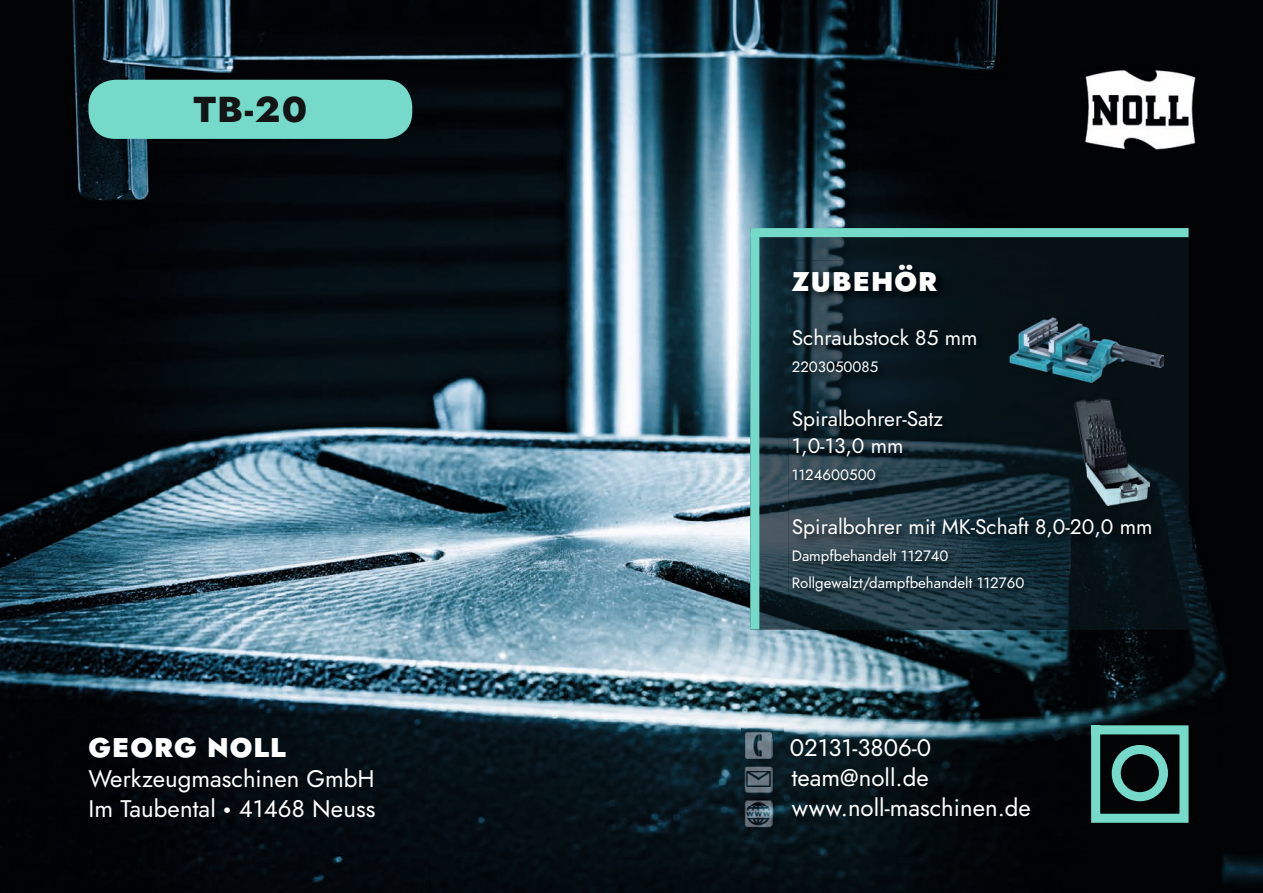
<style>
.page{position:relative;width:1263px;height:893px;background:#fff}
.page>*{position:absolute;margin:0;border:0;box-sizing:border-box;transform-origin:0 0}
.t1{font:800 36px "Jost";color:#131413;scale:1.04 1}
.t2{font:900 27px "Jost";letter-spacing:.04em;color:#fff}
.t3{font:24px/30px "Jost";color:#fff}
.t4{font:21px/27px "Jost";color:#fff}
.t5{font:15px/27px "Jost";color:#fff}
.s1{font-weight:900}
</style>
<div class="page">
<img style="left:0;top:0;width:1263px;height:893px">
<img style="left:1081px;top:66px;width:117px;height:86px">
<div style="left:88px;top:80px;width:324px;height:59px;background:#75daca;border-radius:27px"></div>
<img style="left:741px;top:728px;width:43px;height:111px">
<img style="left:772px;top:739px;width:12px;height:17px">
<img style="left:745px;top:731px;width:27px;height:28px">
<img style="left:768px;top:739px;width:4px;height:17px">
<img style="left:741px;top:771px;width:43px;height:15px">
<img style="left:741px;top:762px;width:43px;height:5px">
<img style="left:741px;top:767px;width:43px;height:4px">
<img style="left:745px;top:786px;width:27px;height:7px">
<img style="left:745px;top:767px;width:27px;height:19px">
<svg style="left:745px;top:766px;width:27px;height:1px"></svg>
<img style="left:741px;top:805px;width:43px;height:12px">
<img style="left:741px;top:796px;width:43px;height:1px">
<img style="left:741px;top:797px;width:43px;height:8px">
<img style="left:745px;top:817px;width:27px;height:10px">
<img style="left:745px;top:800px;width:27px;height:17px">
<svg style="left:1082px;top:716px;width:111px;height:111px;background:#254643"></svg>
<div style="left:1112px;top:745px;width:56px;height:56px;border:9px solid #75daca;border-radius:50%"></div>
<img style="left:759px;top:237px;width:429px;height:40px">
<img style="left:759px;top:277px;width:39px;height:352px">
<img style="left:1140px;top:277px;width:48px;height:352px">
<img style="left:798px;top:603px;width:342px;height:26px">
<img style="left:789px;top:260px;width:374px;height:343px">
<div style="left:750px;top:228px;width:438px;height:9px;background:#75daca"></div>
<div style="left:750px;top:233px;width:9px;height:396px;background:#75daca"></div>
<img style="left:1010px;top:318px;width:154px;height:65px">
<img style="left:1075px;top:399px;width:75px;height:107px">
<h1 class="t1" style="left:194px;top:83px;width:111px">TB-20</h1>
<p class="t2" style="left:88px;top:728px;width:199px">GEORG NOLL</p>
<p class="t3" style="left:88px;top:764px;width:289px">Werkzeugmaschinen GmbH<br>Im Taubental <span class="s1">·</span> 41468 Neuss</p>
<p class="t2" style="left:792px;top:262px;width:147px">ZUBEHÖR</p>
<p class="t4" style="left:792px;top:324px;width:187px">Schraubstock 85 mm</p>
<p class="t5" style="left:792px;top:353px;width:88px">2203050085</p>
<p class="t4" style="left:792px;top:405px;width:153px">Spiralbohrer-Satz<br>1,0-13,0 mm</p>
<p class="t5" style="left:792px;top:461px;width:85px">1124600500</p>
<p class="t4" style="left:792px;top:513px;width:362px">Spiralbohrer mit MK-Schaft 8,0-20,0 mm</p>
<p class="t5" style="left:792px;top:542px;width:234px">Dampfbehandelt 112740<br>Rollgewalzt/dampfbehandelt 112760</p>
<p class="t3" style="left:790px;top:733px;width:243px">02131-3806-0 team@noll.de www.noll-maschinen.de</p>
</div>
